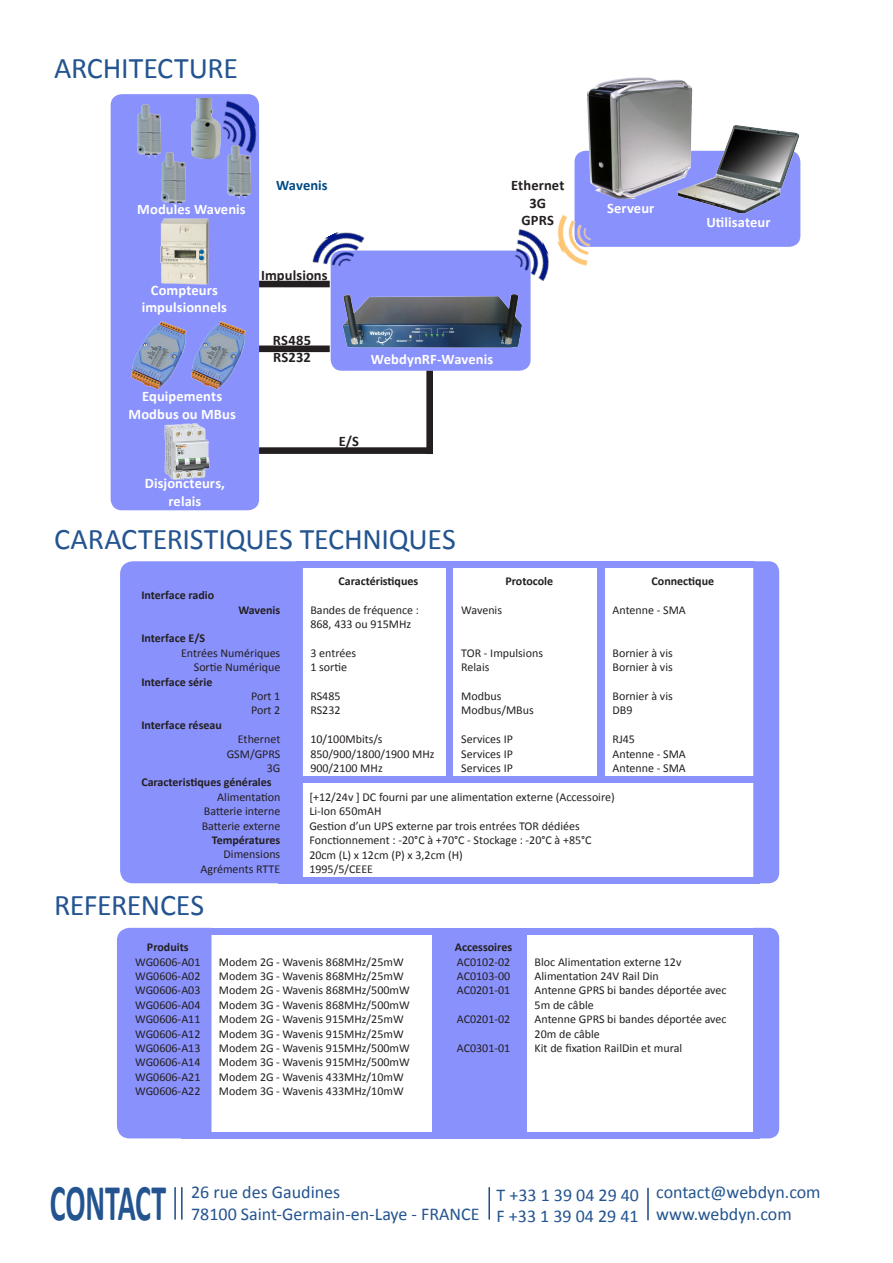
<style>
.page{position:relative;width:893px;height:1263px;background:#fff}
.page>*{position:absolute;margin:0;border:0;box-sizing:border-box;transform-origin:0 0}
.t1{font:700 51.75px "Calibri";letter-spacing:-.01em;color:#235490;scale:.58 1}
.t2{font:30px "Calibri";letter-spacing:-.01em;color:#235490}
.t3{font:18px "Calibri";color:#235490}
.t4{font:700 14.55px/17.4px "Calibri";letter-spacing:.005em;color:#fff;text-align:center}
.t5{font:700 14.55px "Calibri";letter-spacing:.005em;color:#231f20}
.t6{font:700 14.55px "Calibri";letter-spacing:.005em;color:#004a83}
.t7{font:12px/14.4px "Calibri";color:#231f20}
.t8{font:700 12px "Calibri";color:#231f20}
</style>
<div class="page">
<div style="left:331px;top:251px;width:200px;height:120px;background:#8991fc;border-radius:11px"></div>
<hr style="left:174px;top:1187px;width:2px;height:32px;background:#1b4c87">
<hr style="left:181px;top:1187px;width:2px;height:32px;background:#1b4c87">
<hr style="left:488px;top:1187px;width:2px;height:32px;background:#1b4c87">
<hr style="left:647px;top:1188px;width:2px;height:32px;background:#1b4c87">
<div style="left:296px;top:561px;width:457px;height:7px;background:#8991fc"></div>
<div style="left:302px;top:776px;width:458px;height:6px;background:#8991fc"></div>
<div style="left:120px;top:561px;width:183px;height:322px;background:#8991fc"></div>
<div style="left:278px;top:877px;width:482px;height:6px;background:#8991fc"></div>
<svg style="left:753px;top:561px;width:26px;height:322px;background:#8b93fc"></svg>
<div style="left:446px;top:561px;width:7px;height:221px;background:#8991fc"></div>
<div style="left:597px;top:561px;width:8px;height:221px;background:#8991fc"></div>
<div style="left:426px;top:371px;width:7px;height:83px;background:#231f20"></div>
<div style="left:574px;top:151px;width:226px;height:96px;background:#8991fc;border-radius:11px"></div>
<img style="left:689px;top:125px;width:111px;height:89px">
<img style="left:585px;top:77px;width:112px;height:122px">
<img style="left:503px;top:229px;width:44px;height:60px">
<img style="left:547px;top:205px;width:55px;height:69px">
<img style="left:342px;top:288px;width:180px;height:60px">
<div style="left:167px;top:928px;width:586px;height:6px;background:#8991fc"></div>
<div style="left:181px;top:1132px;width:579px;height:6px;background:#8991fc"></div>
<div style="left:753px;top:928px;width:26px;height:210px;background:#8991fc"></div>
<div style="left:117px;top:928px;width:94px;height:210px;background:#8991fc"></div>
<div style="left:433px;top:928px;width:94px;height:210px;background:#8991fc"></div>
<div style="left:111px;top:94px;width:148px;height:416px;background:#8991fc;border-radius:11px"></div>
<img style="left:191px;top:98px;width:19px;height:60px">
<img style="left:161px;top:152px;width:25px;height:53px">
<img style="left:227px;top:161px;width:24px;height:37px">
<img style="left:158px;top:218px;width:51px;height:67px">
<img style="left:131px;top:321px;width:115px;height:69px">
<img style="left:164px;top:423px;width:45px;height:57px">
<img style="left:210px;top:94px;width:50px;height:67px">
<div style="left:259px;top:281px;width:71px;height:6px;background:#231f20"></div>
<div style="left:259px;top:345px;width:71px;height:7px;background:#231f20"></div>
<div style="left:259px;top:447px;width:173px;height:7px;background:#231f20"></div>
<img style="left:137px;top:104px;width:26px;height:53px">
<img style="left:312px;top:231px;width:61px;height:47px">
<p class="t2" style="left:54px;top:50px;width:186px">ARCHITECTURE</p>
<p class="t4" style="left:137px;top:200px;width:110px">Modules Wavenis</p>
<p class="t6" style="left:276px;top:176px;width:53px">Wavenis</p>
<p class="t4" style="left:142px;top:281px;width:87px">Compteurs impulsionnels</p>
<p class="t4" style="left:129px;top:387px;width:109px">Equipements<br>Modbus ou MBus</p>
<p class="t4" style="left:145px;top:474px;width:82px">Disjoncteurs, relais</p>
<p class="t5" style="left:261px;top:266px;width:68px">Impulsions</p>
<p class="t5" style="left:273px;top:331px;width:40px">RS485</p>
<p class="t5" style="left:273px;top:348px;width:39px">RS232</p>
<p class="t4" style="left:371px;top:349px;width:124px">WebdynRF-Wavenis</p>
<p class="t5" style="left:339px;top:432px;width:22px">E/S</p>
<p class="t5" style="left:511px;top:176px;width:55px">Ethernet</p>
<p class="t5" style="left:529px;top:194px;width:18px">3G</p>
<p class="t5" style="left:522px;top:211px;width:34px">GPRS</p>
<p class="t4" style="left:607px;top:199px;width:49px">Serveur</p>
<p class="t4" style="left:706px;top:213px;width:66px">Utilisateur</p>
<p class="t2" style="left:54px;top:520px;width:403px">CARACTERISTIQUES TECHNIQUES</p>
<p class="t8" style="left:338px;top:573px;width:81px">Caractéristiques</p>
<p class="t7" style="left:310px;top:602px;width:110px">Bandes de fréquence :</p>
<p class="t7" style="left:310px;top:616px;width:102px">868, 433 ou 915MHz</p>
<p class="t7" style="left:310px;top:645px;width:47px">3 entrées</p>
<p class="t7" style="left:310px;top:659px;width:38px">1 sortie</p>
<p class="t7" style="left:310px;top:688px;width:32px">RS485</p>
<p class="t7" style="left:310px;top:702px;width:32px">RS232</p>
<p class="t7" style="left:310px;top:731px;width:74px">10/100Mbits/s</p>
<p class="t7" style="left:310px;top:746px;width:126px">850/900/1800/1900 MHz</p>
<p class="t7" style="left:310px;top:760px;width:74px">900/2100 MHz</p>
<p class="t7" style="left:309px;top:789px;width:307px">[+12/24v ] DC fourni par une alimentation externe (Accessoire)</p>
<p class="t7" style="left:309px;top:804px;width:74px">Li-Ion 650mAH</p>
<p class="t7" style="left:309px;top:818px;width:272px">Gestion d’un UPS externe par trois entrées TOR dédiées</p>
<p class="t7" style="left:309px;top:832px;width:284px">Fonctionnement : -20°C à +70°C - Stockage : -20°C à +85°C</p>
<p class="t7" style="left:309px;top:847px;width:155px">20cm (L) x 12cm (P) x 3,2cm (H)</p>
<p class="t7" style="left:309px;top:861px;width:65px">1995/5/CEEE</p>
<p class="t8" style="left:505px;top:573px;width:49px">Protocole</p>
<p class="t8" style="left:651px;top:573px;width:64px">Connectique</p>
<p class="t7" style="left:612px;top:602px;width:75px">Antenne - SMA</p>
<p class="t7" style="left:612px;top:645px;width:62px">Bornier à vis</p>
<p class="t7" style="left:612px;top:659px;width:62px">Bornier à vis</p>
<p class="t7" style="left:612px;top:688px;width:62px">Bornier à vis</p>
<p class="t7" style="left:612px;top:702px;width:21px">DB9</p>
<p class="t7" style="left:612px;top:731px;width:24px">RJ45</p>
<p class="t7" style="left:612px;top:746px;width:75px">Antenne - SMA</p>
<p class="t7" style="left:612px;top:760px;width:75px">Antenne - SMA</p>
<p class="t8" style="left:141px;top:588px;width:74px">Interface radio</p>
<p class="t8" style="left:238px;top:602px;width:43px">Wavenis</p>
<p class="t7" style="left:461px;top:602px;width:42px">Wavenis</p>
<p class="t7" style="left:461px;top:645px;width:83px">TOR - Impulsions</p>
<p class="t7" style="left:461px;top:659px;width:30px">Relais</p>
<p class="t7" style="left:461px;top:688px;width:42px">Modbus</p>
<p class="t7" style="left:461px;top:702px;width:74px">Modbus/MBus</p>
<p class="t7" style="left:461px;top:731px;width:53px">Services IP</p>
<p class="t7" style="left:461px;top:746px;width:53px">Services IP</p>
<p class="t7" style="left:461px;top:760px;width:53px">Services IP</p>
<p class="t8" style="left:141px;top:631px;width:65px">Interface E/S</p>
<p class="t7" style="left:181px;top:645px;width:101px">Entrées Numériques</p>
<p class="t7" style="left:194px;top:659px;width:88px">Sortie Numérique</p>
<p class="t8" style="left:141px;top:674px;width:73px">Interface série</p>
<p class="t7" style="left:251px;top:688px;width:31px">Port 1</p>
<p class="t7" style="left:251px;top:702px;width:31px">Port 2</p>
<p class="t8" style="left:141px;top:717px;width:82px">Interface réseau</p>
<p class="t7" style="left:238px;top:731px;width:44px">Ethernet</p>
<p class="t7" style="left:227px;top:746px;width:55px">GSM/GPRS</p>
<p class="t7" style="left:267px;top:760px;width:15px">3G</p>
<p class="t8" style="left:141px;top:775px;width:132px">Caracteristiques générales</p>
<p class="t7" style="left:217px;top:789px;width:65px">Alimentation</p>
<p class="t7" style="left:204px;top:803px;width:78px">Batterie interne</p>
<p class="t7" style="left:202px;top:818px;width:80px">Batterie externe</p>
<p class="t8" style="left:212px;top:832px;width:70px">Températures</p>
<p class="t7" style="left:224px;top:846px;width:58px">Dimensions</p>
<p class="t7" style="left:200px;top:861px;width:81px">Agréments RTTE</p>
<p class="t2" style="left:54px;top:887px;width:152px">REFERENCES</p>
<p class="t8" style="left:147px;top:940px;width:43px">Produits</p>
<p class="t7" style="left:135px;top:954px;width:67px">WG0606-A01</p>
<p class="t7" style="left:135px;top:968px;width:67px">WG0606-A02</p>
<p class="t7" style="left:135px;top:983px;width:67px">WG0606-A03</p>
<p class="t7" style="left:135px;top:997px;width:67px">WG0606-A04</p>
<p class="t7" style="left:135px;top:1011px;width:67px">WG0606-A11</p>
<p class="t7" style="left:135px;top:1026px;width:67px">WG0606-A12</p>
<p class="t7" style="left:135px;top:1040px;width:67px">WG0606-A13</p>
<p class="t7" style="left:135px;top:1055px;width:67px">WG0606-A14</p>
<p class="t7" style="left:135px;top:1069px;width:67px">WG0606-A21</p>
<p class="t7" style="left:135px;top:1083px;width:67px">WG0606-A22</p>
<p class="t7" style="left:219px;top:954px;width:186px">Modem 2G - Wavenis 868MHz/25mW</p>
<p class="t7" style="left:219px;top:968px;width:186px">Modem 3G - Wavenis 868MHz/25mW</p>
<p class="t7" style="left:219px;top:983px;width:192px">Modem 2G - Wavenis 868MHz/500mW</p>
<p class="t7" style="left:219px;top:997px;width:192px">Modem 3G - Wavenis 868MHz/500mW</p>
<p class="t7" style="left:219px;top:1011px;width:186px">Modem 2G - Wavenis 915MHz/25mW</p>
<p class="t7" style="left:219px;top:1026px;width:186px">Modem 3G - Wavenis 915MHz/25mW</p>
<p class="t7" style="left:219px;top:1040px;width:192px">Modem 2G - Wavenis 915MHz/500mW</p>
<p class="t7" style="left:219px;top:1055px;width:192px">Modem 3G - Wavenis 915MHz/500mW</p>
<p class="t7" style="left:219px;top:1069px;width:186px">Modem 2G - Wavenis 433MHz/10mW</p>
<p class="t7" style="left:219px;top:1083px;width:186px">Modem 3G - Wavenis 433MHz/10mW</p>
<p class="t8" style="left:455px;top:940px;width:59px">Accessoires</p>
<p class="t7" style="left:457px;top:954px;width:55px">AC0102-02</p>
<p class="t7" style="left:457px;top:968px;width:55px">AC0103-00</p>
<p class="t7" style="left:457px;top:983px;width:55px">AC0201-01</p>
<p class="t7" style="left:457px;top:1011px;width:55px">AC0201-02</p>
<p class="t7" style="left:457px;top:1040px;width:55px">AC0301-01</p>
<p class="t7" style="left:535px;top:954px;width:148px">Bloc Alimentation externe 12v</p>
<p class="t7" style="left:535px;top:968px;width:126px">Alimentation 24V Rail Din</p>
<p class="t7" style="left:535px;top:983px;width:193px">Antenne GPRS bi bandes déportée avec<br>5m de câble</p>
<p class="t7" style="left:535px;top:1011px;width:193px">Antenne GPRS bi bandes déportée avec<br>20m de câble</p>
<p class="t7" style="left:535px;top:1040px;width:149px">Kit de fixation RailDin et mural</p>
<p class="t1" style="left:50px;top:1171px;width:202px">CONTACT</p>
<p class="t3" style="left:191px;top:1181px;width:151px">26 rue des Gaudines</p>
<p class="t3" style="left:191px;top:1203px;width:290px">78100 Saint-Germain-en-Laye - FRANCE</p>
<p class="t3" style="left:497px;top:1183px;width:144px">T +33 1 39 04 29 40</p>
<p class="t3" style="left:497px;top:1205px;width:144px">F +33 1 39 04 29 41</p>
<p class="t3" style="left:656px;top:1181px;width:166px">contact@webdyn.com</p>
<p class="t3" style="left:656px;top:1202px;width:137px">www.webdyn.com</p>
</div>
